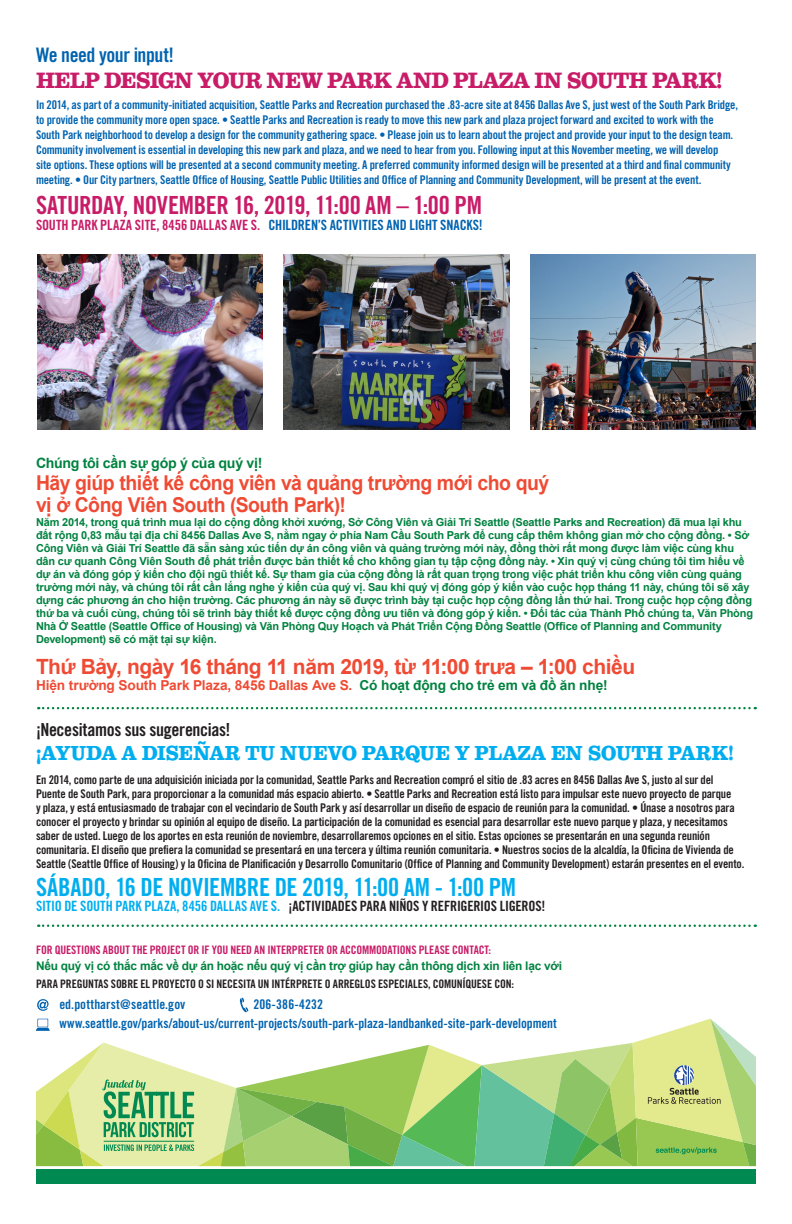
<style>
.page{position:relative;width:792px;height:1224px;background:#fff}
.page>*{position:absolute;margin:0;border:0;box-sizing:border-box;transform-origin:0 0}
.copy_text{font:25px "Trade Gothic LT Std Bd Cn 20";letter-spacing:-.015em;color:#00aeef}
.copy_text-2{font:25px "Trade Gothic LT Std Bd Cn 20";letter-spacing:-.015em;color:#c81c68}
.t1{font:700 23px "Egizio URW";letter-spacing:-.03em;color:#c81c68;scale:.95 1}
.copy_text-3{font:700 21px "Arial";letter-spacing:-.025em;color:#ef4b34}
.t2{font:700 21px "Egizio URW";letter-spacing:-.01em;color:#00aeef;scale:.95 1}
.t3{font:700 20.5px/22px "Arial";letter-spacing:-.025em;color:#ef4b34;scale:.95 1}
.t4{font:20px "Trade Gothic LT Std Bd Cn 20";letter-spacing:-.02em;color:#0163b0}
.t5{font:18px "Trade Gothic LT Std Bd Cn 20";letter-spacing:-.02em;color:#231f20}
.copy_text-4{font:14.2px "Trade Gothic LT Std Bd Cn 20";letter-spacing:-.01em;color:#231f20}
.copy_text-5{font:14.2px "Trade Gothic LT Std Bd Cn 20";letter-spacing:-.005em;color:#0163b0}
.t6{font:700 14.2px "Arial";letter-spacing:-.02em;color:#008240}
.copy_text-6{font:700 13.7px "Arial";letter-spacing:-.01em;color:#ef4b34}
.contact_info{font:13.3px "Trade Gothic LT Std Bd Cn 20";letter-spacing:-.005em;color:#0163b0}
.copy_text-7{font:12px/14px "Trade Gothic LT Std Bd Cn 20";letter-spacing:-.02em;color:#231f20}
.copy_text-8{font:12px/15px "Trade Gothic LT Std Bd Cn 20";letter-spacing:-.015em;color:#0163b0}
.contact_info-2{font:700 11.9px "Arial";letter-spacing:-.02em;color:#008240}
.copy_text-9{font:11.7px "Trade Gothic LT Std Bd Cn 20";letter-spacing:-.01em;color:#231f20}
.copy_text-10{font:11.7px "Trade Gothic LT Std Bd Cn 20";letter-spacing:-.01em;color:#c81c68}
.copy_text-11{font:700 11px/13px "Arial";letter-spacing:-.015em;color:#008240}
.s1{color:#c81c68}
.s2{color:#008240}
.s3{color:#00aeef}
</style>
<div class="page">
<svg style="left:36px;top:1166px;width:720px;height:1px"></svg>
<div style="left:36px;top:1169px;width:720px;height:14px;background:#008a52"></div>
<svg style="left:240px;top:997px;width:9px;height:16px"></svg>
<svg style="left:37px;top:999px;width:12px;height:12px"></svg>
<svg style="left:36px;top:1019px;width:720px;height:147px"></svg>
<img style="left:530px;top:255px;width:226px;height:174px">
<img style="left:284px;top:255px;width:225px;height:174px">
<img style="left:37px;top:255px;width:226px;height:174px">
<svg style="left:38px;top:707px;width:718px;height:2px"></svg>
<svg style="left:38px;top:925px;width:718px;height:2px"></svg>
<p class="t4" style="left:36px;top:43px;width:140px">We need your input!</p>
<p class="t1" style="left:36px;top:67px;width:724px">HELP DESIGN YOUR NEW PARK AND PLAZA IN SOUTH PARK!</p>
<p class="copy_text-8" style="left:36px;top:97px;width:704px">In 2014, as part of a community-initiated acquisition, Seattle Parks and Recreation purchased the .83-acre site at 8456 Dallas Ave S, just west of the South Park Bridge, to provide the community more open space. • Seattle Parks and Recreation is ready to move this new park and plaza project forward and excited to work with the South Park neighborhood to develop a design for the community gathering space. • Please join us to learn about the project and provide your input to the design team.<br>Community involvement is essential in developing this new park and plaza, and we need to hear from you. Following input at this November meeting, we will develop<br>site options. These options will be presented at a second community meeting. A preferred community informed design will be presented at a third and final community meeting. • Our City partners, Seattle Office of Housing, Seattle Public Utilities and Office of Planning and Community Development, will be present at the event.</p>
<p class="copy_text-2" style="left:36px;top:190px;width:447px">SATURDAY, NOVEMBER 16, 2019, 11:00 AM – 1:00 PM</p>
<p class="copy_text-5" style="left:36px;top:216px;width:448px"><span class="s1">SOUTH PARK PLAZA SITE, 8456 DALLAS AVE S.</span> CHILDREN’S ACTIVITIES AND LIGHT SNACKS!</p>
<p class="t6" style="left:36px;top:454px;width:228px">Chúng tôi cần sự góp ý của quý vị!</p>
<p class="t3" style="left:36px;top:472px;width:542px">Hãy giúp thiết kế công viên và quảng trường mới cho quý vị ở Công Viên South (South Park)!</p>
<p class="copy_text-11" style="left:36px;top:516px;width:719px">Năm 2014, trong quá trình mua lại do cộng đồng khởi xướng, Sở Công Viên và Giải Trí Seattle (Seattle Parks and Recreation) đã mua lại khu đất rộng 0,83 mẫu tại địa chỉ 8456 Dallas Ave S, nằm ngay ở phía Nam Cầu South Park để cung cấp thêm không gian mở cho cộng đồng. • Sở Công Viên và Giải Trí Seattle đã sẵn sàng xúc tiến dự án công viên và quảng trường mới này, đồng thời rất mong được làm việc cùng khu dân cư quanh Công Viên South để phát triển được bản thiết kế cho không gian tụ tập cộng đồng này. • Xin quý vị cùng chúng tôi tìm hiểu về dự án và đóng góp ý kiến cho đội ngũ thiết kế. Sự tham gia của cộng đồng là rất quan trọng trong việc phát triển khu công viên cùng quảng trường mới này, và chúng tôi rất cần lắng nghe ý kiến của quý vị. Sau khi quý vị đóng góp ý kiến vào cuộc họp tháng 11 này, chúng tôi sẽ xây dựng các phương án cho hiện trường. Các phương án này sẽ được trình bày tại cuộc họp cộng đồng lần thứ hai. Trong cuộc họp cộng đồng thứ ba và cuối cùng, chúng tôi sẽ trình bày thiết kế được cộng đồng ưu tiên và đóng góp ý kiến. • Đối tác của Thành Phố chúng ta, Văn Phòng Nhà Ở Seattle (Seattle Office of Housing) và Văn Phòng Quy Hoạch và Phát Triển Cộng Đồng Seattle (Office of Planning and Community Development) sẽ có mặt tại sự kiện.</p>
<p class="copy_text-3" style="left:36px;top:653px;width:601px">Thứ Bảy, ngày 16 tháng 11 năm 2019, từ 11:00 trưa – 1:00 chiều</p>
<p class="copy_text-6" style="left:36px;top:676px;width:573px">Hiện trường South Park Plaza, 8456 Dallas Ave S. <span class="s2">Có hoạt động cho trẻ em và đồ ăn nhẹ!</span></p>
<p class="t5" style="left:36px;top:719px;width:196px">¡Necesitamos sus sugerencias!</p>
<p class="t2" style="left:36px;top:740px;width:736px">¡AYUDA A DISEÑAR TU NUEVO PARQUE Y PLAZA EN SOUTH PARK!</p>
<p class="copy_text-7" style="left:36px;top:772px;width:710px">En 2014, como parte de una adquisición iniciada por la comunidad, Seattle Parks and Recreation compró el sitio de .83 acres en 8456 Dallas Ave S, justo al sur del Puente de South Park, para proporcionar a la comunidad más espacio abierto. • Seattle Parks and Recreation está listo para impulsar este nuevo proyecto de parque<br>y plaza, y está entusiasmado de trabajar con el vecindario de South Park y así desarrollar un diseño de espacio de reunión para la comunidad. • Únase a nosotros para conocer el proyecto y brindar su opinión al equipo de diseño. La participación de la comunidad es esencial para desarrollar este nuevo parque y plaza, y necesitamos saber de usted. Luego de los aportes en esta reunión de noviembre, desarrollaremos opciones en el sitio. Estas opciones se presentarán en una segunda reunión comunitaria. El diseño que prefiera la comunidad se presentará en una tercera y última reunión comunitaria. • Nuestros socios de la alcaldía, la Oficina de Vivienda de Seattle (Seattle Office of Housing) y la Oficina de Planificación y Desarrollo Comunitario (Office of Planning and Community Development) estarán presentes en el evento.</p>
<p class="copy_text" style="left:36px;top:872px;width:482px">SÁBADO, 16 DE NOVIEMBRE DE 2019, 11:00 AM - 1:00 PM</p>
<p class="copy_text-4" style="left:36px;top:898px;width:511px"><span class="s3">SITIO DE SOUTH PARK PLAZA, 8456 DALLAS AVE S.</span> ¡ACTIVIDADES PARA NIÑOS Y REFRIGERIOS LIGEROS!</p>
<p class="copy_text-10" style="left:36px;top:942px;width:457px">FOR QUESTIONS ABOUT THE PROJECT OR IF YOU NEED AN INTERPRETER OR ACCOMMODATIONS PLEASE CONTACT:</p>
<p class="contact_info-2" style="left:36px;top:958px;width:528px">Nếu quý vị có thắc mắc về dự án hoặc nếu quý vị cần trợ giúp hay cần thông dịch xin liên lạc với</p>
<p class="copy_text-9" style="left:36px;top:977px;width:480px">PARA PREGUNTAS SOBRE EL PROYECTO O SI NECESITA UN INTÉRPRETE O ARREGLOS ESPECIALES, COMUNÍQUESE CON:</p>
<p class="contact_info" style="left:59px;top:996px;width:128px">ed.pottharst@seattle.gov</p>
<p class="contact_info" style="left:253px;top:996px;width:71px">206-386-4232</p>
<p class="contact_info" style="left:59px;top:1015px;width:499px">www.seattle.gov/parks/about-us/current-projects/south-park-plaza-landbanked-site-park-development</p>
</div>
